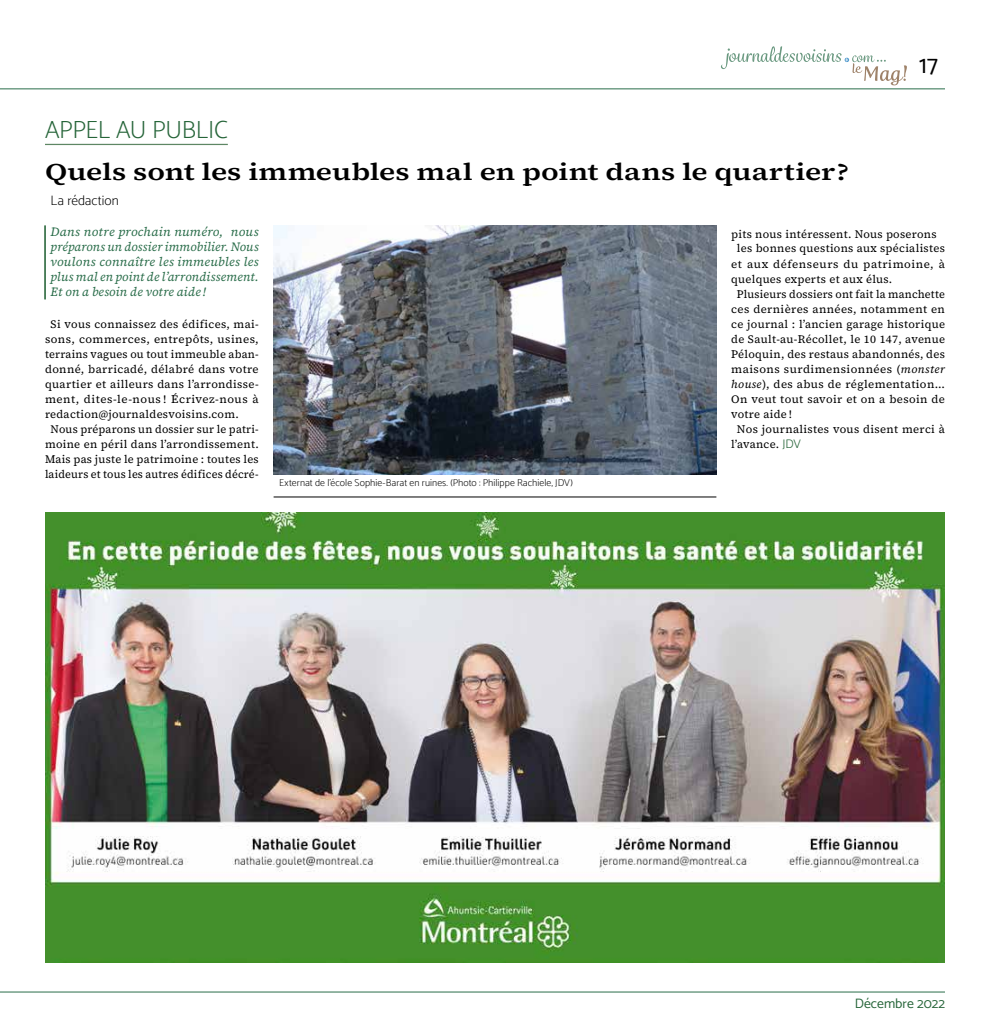
<style>
.page{position:relative;width:990px;height:1035px;background:#fff}
.page>*{position:absolute;margin:0;border:0;box-sizing:border-box;transform-origin:0 0}
.t1{font:200 25px "Catamaran";letter-spacing:-.015em;color:#266539}
.t2{font:25px "Catamaran";color:#000}
.t3{font:600 24px "Source Serif 4";color:#000;scale:1.25 1}
.t4{font:13.75px "Catamaran";color:#266539}
.t5{font:200 13.75px "Catamaran";color:#000}
.t6{font:italic 12.5px/15px "Source Serif 4";letter-spacing:.01em;color:#2a6d4a;text-align:justify}
.t7{font:11.25px "Source Serif 4";letter-spacing:.025em;color:#000}
.t8{font:11.25px "Source Serif 4";letter-spacing:.045em;color:#000}
.t9{font:200 10px "Catamaran";letter-spacing:.005em;color:#000}
.s1{font-style:italic}
.s2{font-family:"Catamaran";font-weight:300;font-size:12.5px;color:#266539}
</style>
<div class="page">
<hr style="left:0;top:89px;width:945px;height:1px;background:#2a6d4a">
<svg style="left:721px;top:46px;width:186px;height:39px"></svg>
<hr style="left:0;top:992px;width:945px;height:1px;background:#2a6d4a">
<img style="left:45px;top:512px;width:900px;height:450px">
<hr style="left:45px;top:144px;width:183px;height:1px;background:#5e8764">
<hr style="left:45px;top:226px;width:1px;height:73px;background:#266539">
<img style="left:274px;top:226px;width:442px;height:249px">
<hr style="left:274px;top:497px;width:442px;height:1px;background:#000">
<h1 class="t2" style="left:919px;top:45px;width:20px">17</h1>
<h1 class="t1" style="left:45px;top:111px;width:184px">APPEL AU PUBLIC</h1>
<h2 class="t3" style="left:45px;top:156px;width:645px">Quels sont les immeubles mal en point dans le quartier ?</h2>
<p class="t5" style="left:51px;top:190px;width:70px">La rédaction</p>
<p class="t6" style="left:51px;top:225px;width:210px">Dans notre prochain numéro, nous préparons un dossier immobilier. Nous voulons connaître les immeubles les plus mal en point de l’arrondissement.<br>Et on a besoin de votre aide !</p>
<p class="t7" style="left:51px;top:316px;width:210px">Si vous connaissez des édifices, mai-</p>
<p class="t7" style="left:45px;top:331px;width:215px">sons, commerces, entrepôts, usines,</p>
<p class="t7" style="left:45px;top:346px;width:215px">terrains vagues ou tout immeuble aban-</p>
<p class="t7" style="left:45px;top:361px;width:215px">donné, barricadé, délabré dans votre</p>
<p class="t7" style="left:45px;top:376px;width:215px">quartier et ailleurs dans l’arrondisse-</p>
<p class="t7" style="left:45px;top:391px;width:215px">ment, dites-le-nous ! Écrivez-nous à</p>
<p class="t7" style="left:45px;top:406px;width:195px">redaction@journaldesvoisins.com.</p>
<p class="t7" style="left:51px;top:421px;width:210px">Nous préparons un dossier sur le patri-</p>
<p class="t7" style="left:45px;top:436px;width:215px">moine en péril dans l’arrondissement.</p>
<p class="t7" style="left:45px;top:451px;width:215px">Mais pas juste le patrimoine : toutes les</p>
<p class="t7" style="left:45px;top:466px;width:215px">laideurs et tous les autres édifices décré-</p>
<p class="t7" style="left:731px;top:226px;width:207px">pits nous intéressent. Nous poserons</p>
<p class="t7" style="left:737px;top:241px;width:210px">les bonnes questions aux spécialistes</p>
<p class="t8" style="left:731px;top:256px;width:215px">et aux défenseurs du patrimoine, à</p>
<p class="t7" style="left:731px;top:271px;width:163px">quelques experts et aux élus.</p>
<p class="t7" style="left:737px;top:286px;width:210px">Plusieurs dossiers ont fait la manchette</p>
<p class="t7" style="left:731px;top:301px;width:215px">ces dernières années, notamment en</p>
<p class="t7" style="left:731px;top:316px;width:215px">ce journal : l’ancien garage historique</p>
<p class="t7" style="left:731px;top:331px;width:215px">de Sault-au-Récollet, le 10 147, avenue</p>
<p class="t7" style="left:731px;top:346px;width:215px">Péloquin, des restaus abandonnés, des</p>
<p class="t7" style="left:731px;top:361px;width:215px">maisons surdimensionnées (<span class="s1">monster</span></p>
<p class="t7" style="left:731px;top:376px;width:215px"><span class="s1">house</span>), des abus de réglementation...</p>
<p class="t7" style="left:731px;top:391px;width:215px">On veut tout savoir et on a besoin de</p>
<p class="t7" style="left:731px;top:406px;width:62px">votre aide !</p>
<p class="t7" style="left:737px;top:421px;width:210px">Nos journalistes vous disent merci à</p>
<p class="t7" style="left:731px;top:436px;width:71px">l’avance. <span class="s2">JDV</span></p>
<p class="t9" style="left:279px;top:475px;width:295px">Externat de l’école Sophie-Barat en ruines. (Photo : Philippe Rachiele, JDV)</p>
<p class="t4" style="left:855px;top:992px;width:92px">Décembre 2022</p>
</div>
